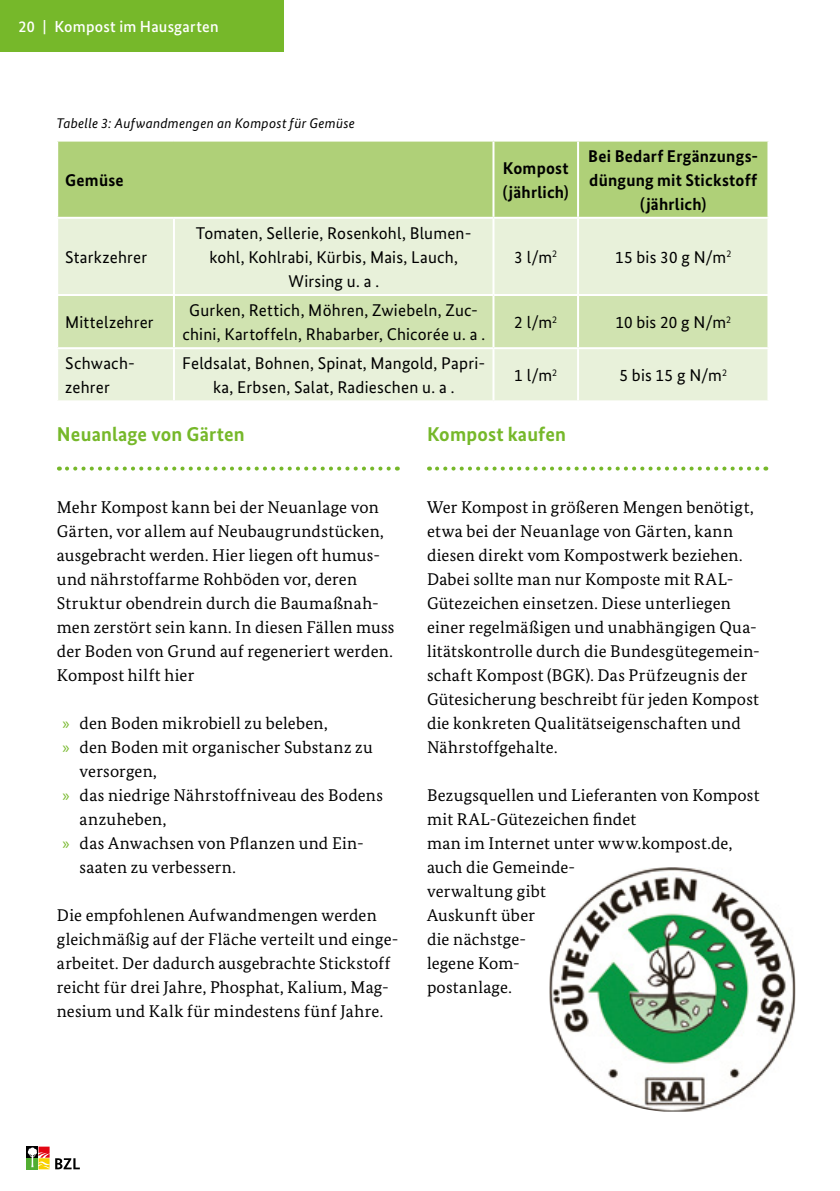
<style>
.page{position:relative;width:840px;height:1191px;background:#fff}
.page>*{position:absolute;margin:0;border:0;box-sizing:border-box;transform-origin:0 0}
._01_subheadline_hgrü{font:700 20px "Bundes Sans";letter-spacing:.005em;color:#76b82a}
._01_fließtext{font:17px/24px "Bundes Serif";letter-spacing:.01em;color:#000}
._01_fließtext-2{font:17px/24px "Bundes Sans";letter-spacing:.01em;color:#000;text-align:center}
.Aufzaehl_NEU{font:17px/24px "Bundes Serif";letter-spacing:.015em;color:#000}
._01_fließtext-3{font:700 17px/24px "Bundes Sans";letter-spacing:.015em;color:#000}
.t1{font:500 16px "Bundes Sans";letter-spacing:.015em;color:#fff}
.Bildbeschriftung{font:italic 14px "Bundes Sans";letter-spacing:.02em;color:#000}
.s1{font-family:"Myriad Pro";color:#76b82a}
</style>
<div class="page">
<div style="left:0;top:0;width:283px;height:52px;background:#76b82a"></div>
<svg style="left:27px;top:1146px;width:53px;height:23px"></svg>
<svg style="left:67px;top:466px;width:330px;height:4px"></svg>
<svg style="left:437px;top:466px;width:329px;height:4px"></svg>
<img style="left:549px;top:867px;width:245px;height:244px">
<div style="left:58px;top:142px;width:709px;height:75px;background:#afd078"></div>
<div style="left:58px;top:219px;width:709px;height:181px;background:#e8f1da"></div>
<div style="left:58px;top:296px;width:709px;height:51px;background:#d0e3b0"></div>
<hr style="left:492px;top:142px;width:2px;height:75px;background:#fff">
<hr style="left:576px;top:142px;width:2px;height:75px;background:#fff">
<hr style="left:173px;top:219px;width:2px;height:75px;background:#fff">
<hr style="left:492px;top:219px;width:2px;height:75px;background:#fff">
<hr style="left:576px;top:219px;width:2px;height:75px;background:#fff">
<hr style="left:56px;top:294px;width:118px;height:2px;background:#fff">
<hr style="left:174px;top:294px;width:319px;height:2px;background:#fff">
<hr style="left:173px;top:296px;width:2px;height:51px;background:#fff">
<hr style="left:493px;top:294px;width:84px;height:2px;background:#fff">
<hr style="left:492px;top:296px;width:2px;height:51px;background:#fff">
<hr style="left:577px;top:294px;width:192px;height:2px;background:#fff">
<hr style="left:576px;top:296px;width:2px;height:51px;background:#fff">
<hr style="left:56px;top:347px;width:118px;height:2px;background:#fff">
<hr style="left:174px;top:347px;width:319px;height:2px;background:#fff">
<hr style="left:173px;top:349px;width:2px;height:51px;background:#fff">
<hr style="left:493px;top:347px;width:84px;height:2px;background:#fff">
<hr style="left:492px;top:349px;width:2px;height:51px;background:#fff">
<hr style="left:577px;top:347px;width:192px;height:2px;background:#fff">
<hr style="left:576px;top:349px;width:2px;height:51px;background:#fff">
<p class="t1" style="left:19px;top:17px;width:201px">20 | Kompost im Hausgarten</p>
<p class="Bildbeschriftung" style="left:56px;top:115px;width:300px">Tabelle 3: Aufwandmengen an Kompost für Gemüse</p>
<p class="_01_fließtext-3" style="left:65px;top:168px;width:60px">Gemüse</p>
<p class="_01_fließtext-3" style="left:502px;top:156px;width:67px">Kompost (jährlich)</p>
<p class="_01_fließtext-3" style="left:588px;top:144px;width:171px;text-align:center">Bei Bedarf Ergänzungs&shy;düngung mit Stickstoff (jährlich)</p>
<p class="_01_fließtext-2" style="left:65px;top:245px;width:83px">Starkzehrer</p>
<p class="_01_fließtext-2" style="left:65px;top:310px;width:90px">Mittelzehrer</p>
<p class="_01_fließtext-2" style="left:196px;top:221px;width:277px">Tomaten, Sellerie, Rosenkohl, Blumen&shy;kohl, Kohlrabi, Kürbis, Mais, Lauch,<br>Wirsing u. a .</p>
<p class="_01_fließtext-2" style="left:514px;top:245px;width:44px">3 l/m<sup>2</sup></p>
<p class="_01_fließtext-2" style="left:614px;top:245px;width:118px">15 bis 30 g N/m<sup>2</sup></p>
<p class="_01_fließtext-2" style="left:182px;top:298px;width:304px">Gurken, Rettich, Möhren, Zwiebeln, Zuc&shy;chini, Kartoffeln, Rhabarber, Chicorée u. a .</p>
<p class="_01_fließtext-2" style="left:514px;top:310px;width:44px">2 l/m<sup>2</sup></p>
<p class="_01_fließtext-2" style="left:615px;top:310px;width:117px">10 bis 20 g N/m<sup>2</sup></p>
<p class="_01_fließtext-2" style="left:65px;top:351px;width:71px;text-align:left">Schwach&shy;zehrer</p>
<p class="_01_fließtext-2" style="left:182px;top:351px;width:304px">Feldsalat, Bohnen, Spinat, Mangold, Papri&shy;ka, Erbsen, Salat, Radieschen u. a .</p>
<p class="_01_fließtext-2" style="left:514px;top:363px;width:44px">1 l/m<sup>2</sup></p>
<p class="_01_fließtext-2" style="left:619px;top:363px;width:109px">5 bis 15 g N/m<sup>2</sup></p>
<p class="_01_subheadline_hgrü" style="left:57px;top:422px;width:189px">Neuanlage von Gärten</p>
<p class="_01_fließtext" style="left:57px;top:495px;width:339px">Mehr Kompost kann bei der Neuanlage von Gärten, vor allem auf Neubaugrundstücken, ausgebracht werden. Hier liegen oft humus&shy;und nährstoffarme Rohböden vor, deren Struktur obendrein durch die Baumaßnah&shy;men zerstört sein kann. In diesen Fällen muss der Boden von Grund auf regeneriert werden.</p>
<p class="_01_fließtext" style="left:57px;top:663px;width:139px">Kompost hilft hier</p>
<p class="Aufzaehl_NEU" style="left:63px;top:711px;width:266px"><span class="s1">»</span> den Boden mikrobiell zu beleben,</p>
<p class="Aufzaehl_NEU" style="left:80px;top:735px;width:294px;text-indent:-17px"><span class="s1">»</span> den Boden mit organischer Substanz zu versorgen,</p>
<p class="Aufzaehl_NEU" style="left:80px;top:783px;width:304px;text-indent:-17px"><span class="s1">»</span> das niedrige Nährstoffniveau des Bodens anzuheben,</p>
<p class="Aufzaehl_NEU" style="left:80px;top:831px;width:285px;text-indent:-17px"><span class="s1">»</span> das Anwachsen von Pflanzen und Ein&shy;saaten zu verbessern.</p>
<p class="_01_fließtext" style="left:57px;top:903px;width:343px">Die empfohlenen Aufwandmengen werden gleichmäßig auf der Fläche verteilt und einge&shy;arbeitet. Der dadurch ausgebrachte Stickstoff reicht für drei Jahre, Phosphat, Kalium, Mag&shy;nesium und Kalk für mindestens fünf Jahre.</p>
<p class="_01_subheadline_hgrü" style="left:427px;top:422px;width:140px">Kompost kaufen</p>
<p class="_01_fließtext" style="left:427px;top:495px;width:334px">Wer Kompost in größeren Mengen benötigt, etwa bei der Neuanlage von Gärten, kann diesen direkt vom Kompostwerk beziehen.<br>Dabei sollte man nur Komposte mit RAL-Gütezeichen einsetzen. Diese unterliegen einer regelmäßigen und unabhängigen Qua&shy;litätskontrolle durch die Bundesgütegemein&shy;schaft Kompost (BGK). Das Prüfzeugnis der Gütesicherung beschreibt für jeden Kompost die konkreten Qualitätseigenschaften und Nährstoffgehalte.</p>
<p class="_01_fließtext" style="left:427px;top:783px;width:334px">Bezugsquellen und Lieferanten von Kompost mit RAL-Gütezeichen findet</p>
<p class="_01_fließtext" style="left:427px;top:831px;width:306px">man im Internet unter www.kompost.de, auch die Gemeinde-<br>verwaltung gibt<br>Auskunft über<br>die nächstge-<br>legene Kom-<br>postanlage.</p>
</div>
